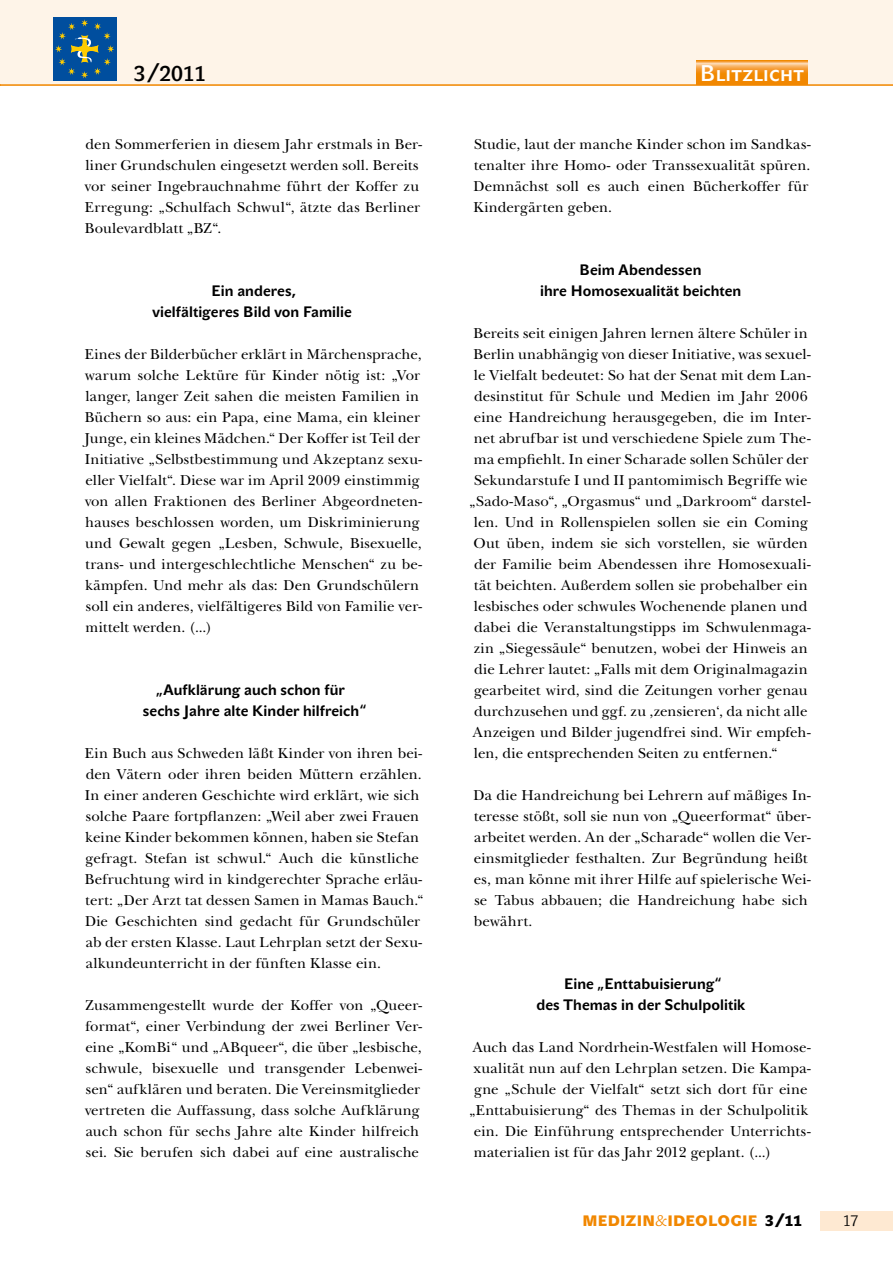
<style>
.page{position:relative;width:893px;height:1263px;background:#fff}
.page>*{position:absolute;margin:0;border:0;box-sizing:border-box;transform-origin:0 0}
.t1{font:22.5px "John Sans Medium Pro";letter-spacing:.02em;color:#fff}
.t2{font:21px "John Sans Medium Pro";color:#000}
.t3{font:15px/21px "New Baskerville Std";letter-spacing:.005em;color:#000}
.t4{font:700 15px/21px "John Sans Text Pro";letter-spacing:.005em;color:#000;text-align:center}
.t5{font:15px "New Baskerville Std";letter-spacing:.025em;color:#000}
.t6{font:15px "John Sans Black Pro";letter-spacing:.015em;color:#f18700}
.t7{font:15px "John Sans Lite Pro";color:#000}
.s1{font-family:"John Sans Lite Pro"}
.s2{color:#000}
</style>
<div class="page">
<div style="left:1px;top:0;width:892px;height:86px;background:#fef4e8"></div>
<div style="left:820px;top:1211px;width:73px;height:19px;background:#fee9d2"></div>
<hr style="left:0;top:0;width:1px;height:86px;background:#fef4e8">
<hr style="left:0;top:84px;width:893px;height:2px;background:#f18700">
<div style="left:53px;top:17px;width:63px;height:63px;background:#004e9e"></div>
<svg style="left:55px;top:19px;width:59px;height:59px"></svg>
<svg style="left:696px;top:61px;width:112px;height:23px;background:#f49a2a"></svg>
<h2 class="t2" style="left:134px;top:61px;width:74px">3/2011</h2>
<h1 class="t1" style="left:700px;top:60px;width:105px">Blitzlicht</h1>
<p class="t3" style="left:85px;top:133px;width:339px">den Sommerferien in diesem Jahr erstmals in Ber&shy;liner Grundschulen eingesetzt werden soll. Bereits vor seiner Ingebrauchnahme führt der Koffer zu Erregung: „Schulfach Schwul“, ätzte das Berliner Boulevardblatt „BZ“.</p>
<p class="t4" style="left:152px;top:280px;width:201px">Ein anderes,<br>vielfältigeres Bild von Familie</p>
<p class="t3" style="left:85px;top:343px;width:339px">Eines der Bilderbücher erklärt in Märchensprache, warum solche Lektüre für Kinder nötig ist: „Vor langer, langer Zeit sahen die meisten Familien in Büchern so aus: ein Papa, eine Mama, ein kleiner Junge, ein kleines Mädchen.“ Der Koffer ist Teil der Initiative „Selbstbestimmung und Akzeptanz sexu&shy;eller Vielfalt“. Diese war im April 2009 einstimmig von allen Fraktionen des Berliner Abgeordneten&shy;hauses beschlossen worden, um Diskriminierung und Gewalt gegen „Lesben, Schwule, Bisexuelle, trans- und intergeschlechtliche Menschen“ zu be&shy;kämpfen. Und mehr als das: Den Grundschülern soll ein anderes, vielfältigeres Bild von Familie ver&shy;mittelt werden. (...)</p>
<p class="t4" style="left:143px;top:679px;width:225px">„Aufklärung auch schon für sechs Jahre alte Kinder hilfreich“</p>
<p class="t3" style="left:85px;top:742px;width:340px">Ein Buch aus Schweden läßt Kinder von ihren bei&shy;den Vätern oder ihren beiden Müttern erzählen.<br>In einer anderen Geschichte wird erklärt, wie sich solche Paare fortpflanzen: „Weil aber zwei Frauen keine Kinder bekommen können, haben sie Stefan gefragt. Stefan ist schwul.“ Auch die künstliche Befruchtung wird in kindgerechter Sprache erläu&shy;tert: „Der Arzt tat dessen Samen in Mamas Bauch.“ Die Geschichten sind gedacht für Grundschüler ab der ersten Klasse. Laut Lehrplan setzt der Sexu&shy;alkundeunterricht in der fünften Klasse ein.</p>
<p class="t3" style="left:85px;top:994px;width:339px">Zusammengestellt wurde der Koffer von „Queer&shy;format“, einer Verbindung der zwei Berliner Ver&shy;eine „KomBi“ und „ABqueer“, die über „lesbische, schwule, bisexuelle und transgender Lebenwei&shy;sen“ aufklären und beraten. Die Vereinsmitglieder vertreten die Auffassung, dass solche Aufklärung auch schon für sechs Jahre alte Kinder hilfreich sei. Sie berufen sich dabei auf eine australische</p>
<p class="t3" style="left:473px;top:133px;width:339px">Studie, laut der manche Kinder schon im Sandkas&shy;tenalter ihre Homo- oder Transsexualität spüren.<br>Demnächst soll es auch einen Bücherkoffer für Kindergärten geben.</p>
<p class="t4" style="left:540px;top:259px;width:203px">Beim Abendessen<br>ihre Homosexualität beichten</p>
<p class="t3" style="left:473px;top:322px;width:336px">Bereits seit einigen Jahren lernen ältere Schüler in</p>
<p class="t3" style="left:473px;top:343px;width:339px">Berlin unabhängig von dieser Initiative, was sexuel-</p>
<p class="t3" style="left:474px;top:364px;width:338px">le Vielfalt bedeutet: So hat der Senat mit dem Lan-</p>
<p class="t3" style="left:474px;top:385px;width:335px">desinstitut für Schule und Medien im Jahr 2006</p>
<p class="t3" style="left:474px;top:406px;width:338px">eine Handreichung herausgegeben, die im Inter-</p>
<p class="t3" style="left:474px;top:427px;width:338px">net abrufbar ist und verschiedene Spiele zum The-</p>
<p class="t3" style="left:474px;top:448px;width:336px">ma empfiehlt. In einer Scharade sollen Schüler der</p>
<p class="t5" style="left:474px;top:471px;width:335px">Sekundarstufe I und II pantomimisch Begriffe wie</p>
<p class="t3" style="left:469px;top:490px;width:343px">„Sado-Maso“, „Orgasmus“ und „Darkroom“ darstel-</p>
<p class="t3" style="left:474px;top:511px;width:336px">len. Und in Rollenspielen sollen sie ein Coming</p>
<p class="t3" style="left:473px;top:532px;width:336px">Out üben, indem sie sich vorstellen, sie würden</p>
<p class="t3" style="left:474px;top:553px;width:338px">der Familie beim Abendessen ihre Homosexuali-</p>
<p class="t3" style="left:474px;top:574px;width:336px">tät beichten. Außerdem sollen sie probehalber ein</p>
<p class="t3" style="left:474px;top:595px;width:335px">lesbisches oder schwules Wochenende planen und</p>
<p class="t3" style="left:474px;top:616px;width:338px">dabei die Veranstaltungstipps im Schwulenmaga-</p>
<p class="t3" style="left:474px;top:637px;width:335px">zin „Siegessäule“ benutzen, wobei der Hinweis an</p>
<p class="t3" style="left:474px;top:658px;width:335px">die Lehrer lautet: „Falls mit dem Originalmagazin</p>
<p class="t3" style="left:474px;top:679px;width:335px">gearbeitet wird, sind die Zeitungen vorher genau</p>
<p class="t3" style="left:474px;top:700px;width:335px">durchzusehen und ggf. zu ,zensieren‘, da nicht alle</p>
<p class="t3" style="left:473px;top:721px;width:339px">Anzeigen und Bilder jugendfrei sind. Wir empfeh-</p>
<p class="t3" style="left:474px;top:742px;width:305px">len, die entsprechenden Seiten zu entfernen.“</p>
<p class="t3" style="left:474px;top:784px;width:339px">Da die Handreichung bei Lehrern auf mäßiges In&shy;teresse stößt, soll sie nun von „Queerformat“ über&shy;arbeitet werden. An der „Scharade“ wollen die Ver&shy;einsmitglieder festhalten. Zur Begründung heißt es, man könne mit ihrer Hilfe auf spielerische Wei&shy;se Tabus abbauen; die Handreichung habe sich bewährt.</p>
<p class="t4" style="left:536px;top:973px;width:210px">Eine „Enttabuisierung“<br>des Themas in der Schulpolitik</p>
<p class="t3" style="left:473px;top:1036px;width:339px">Auch das Land Nordrhein-Westfalen will Homose-</p>
<p class="t3" style="left:473px;top:1057px;width:339px">xualität nun auf den Lehrplan setzen. Die Kampa-</p>
<p class="t3" style="left:474px;top:1078px;width:335px">gne „Schule der Vielfalt“ setzt sich dort für eine</p>
<p class="t3" style="left:469px;top:1099px;width:340px">„Enttabuisierung“ des Themas in der Schulpolitik</p>
<p class="t3" style="left:474px;top:1120px;width:338px">ein. Die Einführung entsprechender Unterrichts-</p>
<p class="t3" style="left:474px;top:1141px;width:299px">materialien ist für das Jahr 2012 geplant. (...)</p>
<p class="t6" style="left:582px;top:1212px;width:221px">MEDIZIN<span class="s1">&amp;</span>I DEOLOGIE <span class="s2">3/11</span></p>
<p class="t7" style="left:843px;top:1212px;width:17px">17</p>
</div>
